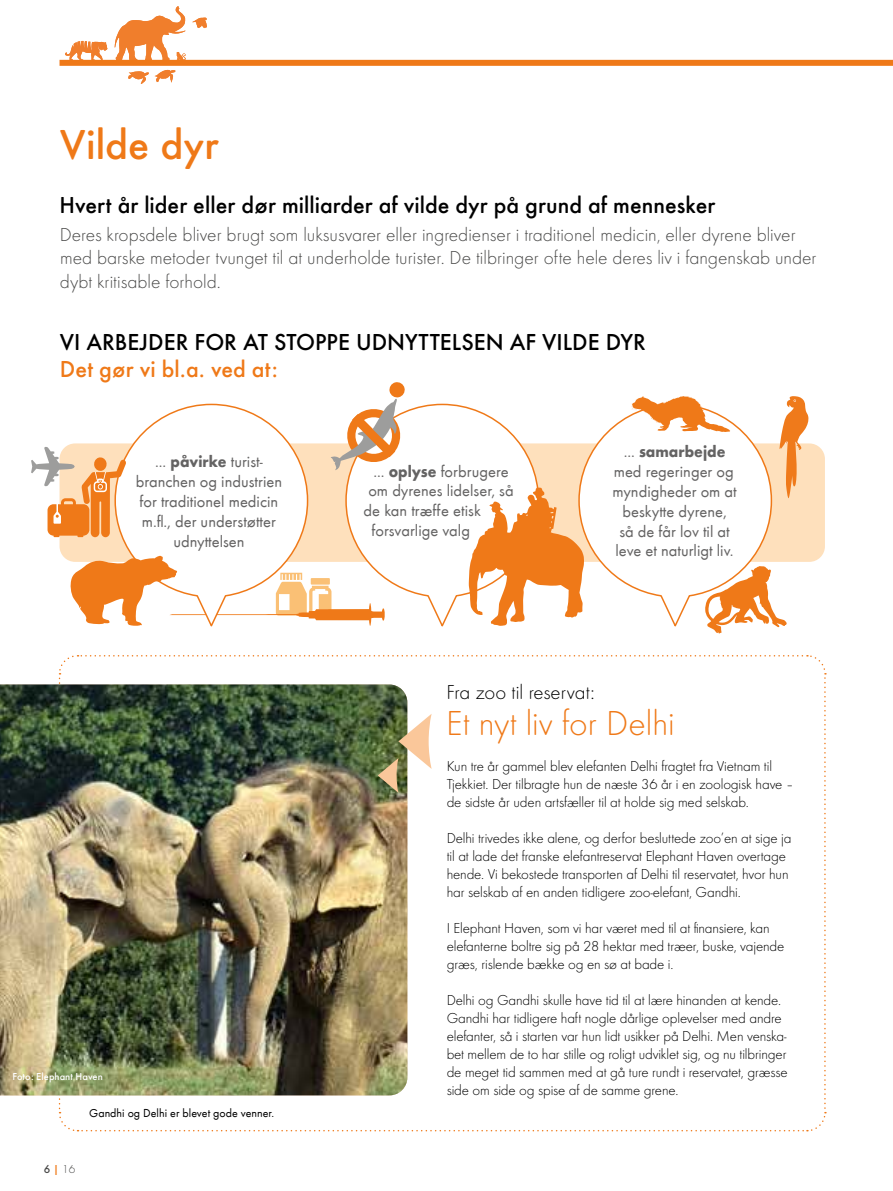
<style>
.page{position:relative;width:893px;height:1191px;background:#fff}
.page>*{position:absolute;margin:0;border:0;box-sizing:border-box;transform-origin:0 0}
.t1{font:500 43.5px "Futura Round";color:#ef7918}
.t2{font:300 36px "Futura Round";color:#ef7918}
.t3{font:500 24px "Futura Round";color:#000}
.t4{font:500 24px "Futura Round";color:#ef7918}
.t5{font:300 21px "Futura Round";color:#000}
.t6{font:300 19.5px/23.4px "Futura Round";color:#4a4a49}
.t7{font:16.5px/19.8px "Futura Round";color:#646363;text-align:center}
.t8{font:300 15px/18px "Futura Round";letter-spacing:-.01em;color:#000}
.t9{font:12px "Futura Round";color:#000}
.t10{font:300 12px "Futura Round";color:#4a4a49}
.t11{font:500 10.5px "Futura Round";color:#fff}
.s1{font-weight:700}
.s2{font-weight:500}
.s3{font-weight:500;color:#ef7918}
</style>
<div class="page">
<img style="left:0;top:684px;width:58px;height:411px">
<svg style="left:192px;top:18px;width:15px;height:10px"></svg>
<svg style="left:115px;top:7px;width:71px;height:53px"></svg>
<svg style="left:65px;top:41px;width:42px;height:19px"></svg>
<svg style="left:155px;top:70px;width:21px;height:13px"></svg>
<svg style="left:128px;top:71px;width:21px;height:13px"></svg>
<div style="left:60px;top:60px;width:833px;height:6px;background:#ef7918"></div>
<img style="left:58px;top:655px;width:768px;height:477px">
<div style="left:60px;top:443px;width:765px;height:119px;background:#fee0bc;border-radius:16px"></div>
<div style="left:345px;top:403px;width:195px;height:224px;background:#fff"></div>
<svg style="left:578px;top:415px;width:195px;height:212px"></svg>
<div style="left:114px;top:403px;width:195px;height:224px;background:#fff"></div>
<svg style="left:779px;top:396px;width:29px;height:102px"></svg>
<svg style="left:31px;top:447px;width:95px;height:96px"></svg>
<svg style="left:330px;top:382px;width:75px;height:90px"></svg>
<svg style="left:630px;top:396px;width:100px;height:36px"></svg>
<svg style="left:469px;top:487px;width:115px;height:139px"></svg>
<svg style="left:69px;top:555px;width:316px;height:71px"></svg>
<svg style="left:705px;top:566px;width:82px;height:67px"></svg>
<h1 class="t1" style="left:60px;top:112px;width:160px">Vilde dyr</h1>
<h3 class="t3" style="left:60px;top:187px;width:657px">Hvert år lider eller dør milliarder af vilde dyr på grund af mennesker</h3>
<p class="t6" style="left:60px;top:222px;width:758px">Deres kropsdele bliver brugt som luksusvarer eller ingredienser i traditionel medicin, eller dyrene bliver med barske metoder tvunget til at underholde turister. De tilbringer ofte hele deres liv i fangenskab under dybt kritisable forhold.</p>
<h3 class="t3" style="left:60px;top:324px;width:588px">VI ARBEJDER FOR AT STOPPE UDNYTTELSEN AF VILDE DYR</h3>
<h3 class="t4" style="left:60px;top:351px;width:219px">Det gør vi bl.a. ved at:</h3>
<p class="t7" style="left:136px;top:451px;width:148px">... <span class="s1">påvirke</span> turist&shy;branchen og industrien for traditionel medicin m.fl., der understøtter udnyttelsen</p>
<p class="t7" style="left:373px;top:460px;width:137px">... <span class="s1">oplyse</span> forbrugere</p>
<p class="t7" style="left:368px;top:480px;width:147px">om dyrenes lidelser, så</p>
<p class="t7" style="left:364px;top:499px;width:119px">de kan træffe etisk</p>
<p class="t7" style="left:371px;top:519px;width:100px">forsvarlige valg</p>
<p class="t7" style="left:612px;top:441px;width:126px">... <span class="s1">samarbejde </span>med regeringer og myndigheder om at beskytte dyrene,<br>så de får lov til at leve et naturligt liv.</p>
<p class="t11" style="left:12px;top:1068px;width:92px">Foto: Elephant Haven</p>
<p class="t9" style="left:89px;top:1104px;width:187px">Gandhi og Delhi er blevet gode venner.</p>
<p class="t10" style="left:44px;top:1161px;width:33px"><span class="s2">6</span><span class="s3">|</span>16</p>
<h3 class="t5" style="left:446px;top:678px;width:150px">Fra zoo til reservat:</h3>
<h2 class="t2" style="left:446px;top:700px;width:230px">Et nyt liv for Delhi</h2>
<p class="t8" style="left:447px;top:757px;width:349px">Kun tre år gammel blev elefanten Delhi fragtet fra Vietnam til<br>Tjekkiet. Der tilbragte hun de næste 36 år i en zoologisk have – de sidste år uden artsfæller til at holde sig med selskab.</p>
<p class="t8" style="left:447px;top:829px;width:346px">Delhi trivedes ikke alene, og derfor besluttede zoo’en at sige ja til at lade det franske elefantreservat Elephant Haven overtage hende. Vi bekostede transporten af Delhi til reservatet, hvor hun har selskab af en anden tidligere zoo-elefant, Gandhi.</p>
<p class="t8" style="left:447px;top:919px;width:339px">I Elephant Haven, som vi har været med til at finansiere, kan elefanterne boltre sig på 28 hektar med træer, buske, vajende græs, rislende bække og en sø at bade i.</p>
<p class="t8" style="left:447px;top:991px;width:343px">Delhi og Gandhi skulle have tid til at lære hinanden at kende.<br>Gandhi har tidligere haft nogle dårlige oplevelser med andre elefanter, så i starten var hun lidt usikker på Delhi. Men venska&shy;bet mellem de to har stille og roligt udviklet sig, og nu tilbringer de meget tid sammen med at gå ture rundt i reservatet, græsse side om side og spise af de samme grene.</p>
</div>
